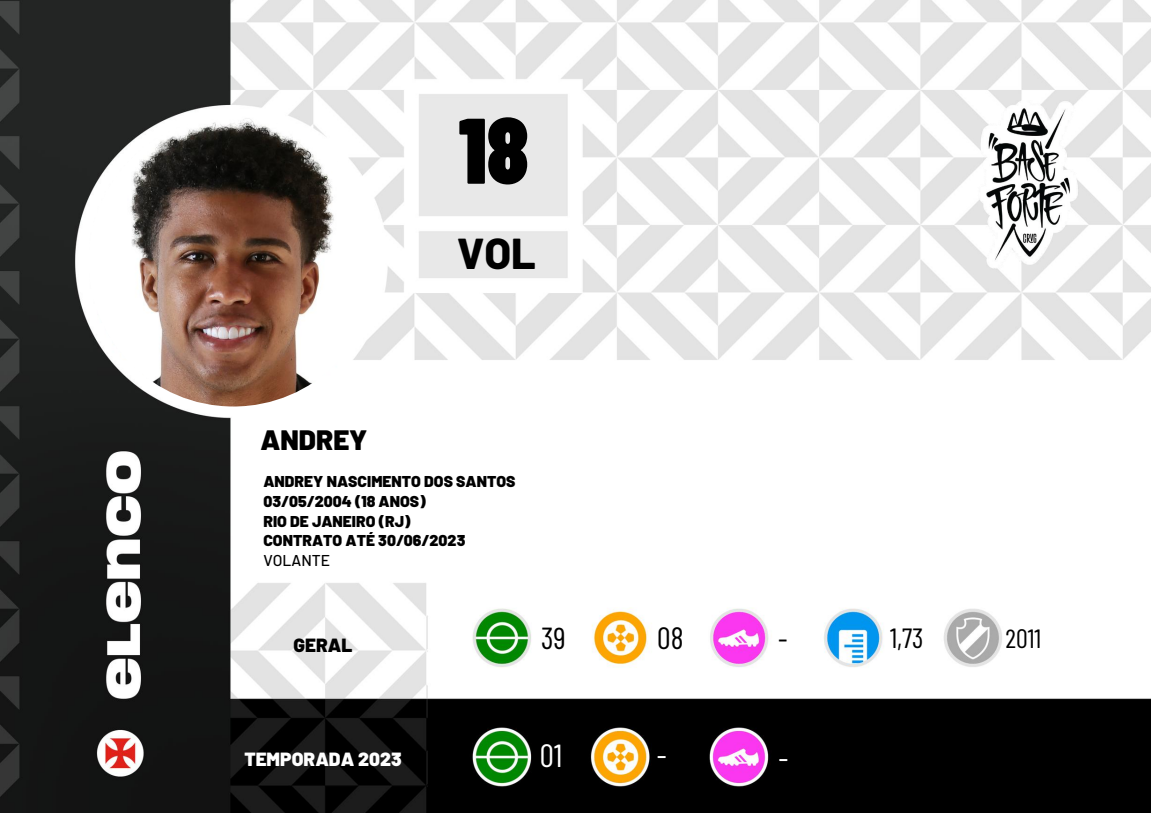
<style>
.page{position:relative;width:1152px;height:813px;background:#fff}
.page>*{position:absolute;margin:0;border:0;box-sizing:border-box;transform-origin:0 0}
.t1{font:900 92.85px "Barlow Condensed";color:#000}
.t2{font:800 43.12px "Barlow";color:#000}
.t3{font:31.8px "Barlow Condensed";color:#fff}
.t4{font:30.38px "Barlow Condensed";color:#000}
.t5{font:900 27.97px "Barlow";color:#000}
.t6{font:27.75px "Barlow Condensed";color:#000}
.t7{font:26.33px "Barlow Condensed";color:#000}
.t8{font:900 19.05px "Barlow";letter-spacing:.005em;color:#fff}
.t9{font:900 19.05px "Barlow";letter-spacing:.005em;color:#000}
.t10{font:900 15.67px/19.6px "Barlow";letter-spacing:.005em;color:#000}
.t11{font:500 15.67px "Barlow";letter-spacing:.005em;color:#000}
</style>
<div class="page">
<img style="left:0;top:0;width:1151px;height:812px">
<img style="left:89px;top:116px;width:289px;height:290px;border-radius:50%">
<img style="left:964px;top:95px;width:127px;height:186px">
<h1 class="t1" style="left:459px;top:91px;width:72px">18</h1>
<h2 class="t2" style="left:457px;top:226px;width:80px">VOL</h2>
<h3 class="t5" style="left:260px;top:421px;width:109px">ANDREY</h3>
<p class="t10" style="left:263px;top:471px;width:254px">ANDREY NASCIMENTO DOS SANTOS<br>03/05/2004 (18 ANOS)<br>RIO DE JANEIRO (RJ)<br>CONTRATO ATÉ 30/06/2023</p>
<p class="t11" style="left:263px;top:550px;width:68px">VOLANTE</p>
<p class="t9" style="left:293px;top:632px;width:60px">GERAL</p>
<h3 class="t4" style="left:541px;top:618px;width:26px">39</h3>
<h3 class="t4" style="left:657px;top:618px;width:28px">08</h3>
<p class="t8" style="left:244px;top:746px;width:159px">TEMPORADA 2023</p>
<h3 class="t3" style="left:540px;top:735px;width:24px">01</h3>
<h3 class="t3" style="left:657px;top:735px;width:11px">-</h3>
<h3 class="t4" style="left:778px;top:619px;width:11px">-</h3>
<h3 class="t6" style="left:890px;top:619px;width:35px">1,73</h3>
<h3 class="t7" style="left:1006px;top:621px;width:37px">2011</h3>
<h3 class="t3" style="left:778px;top:737px;width:11px">-</h3>
</div>
